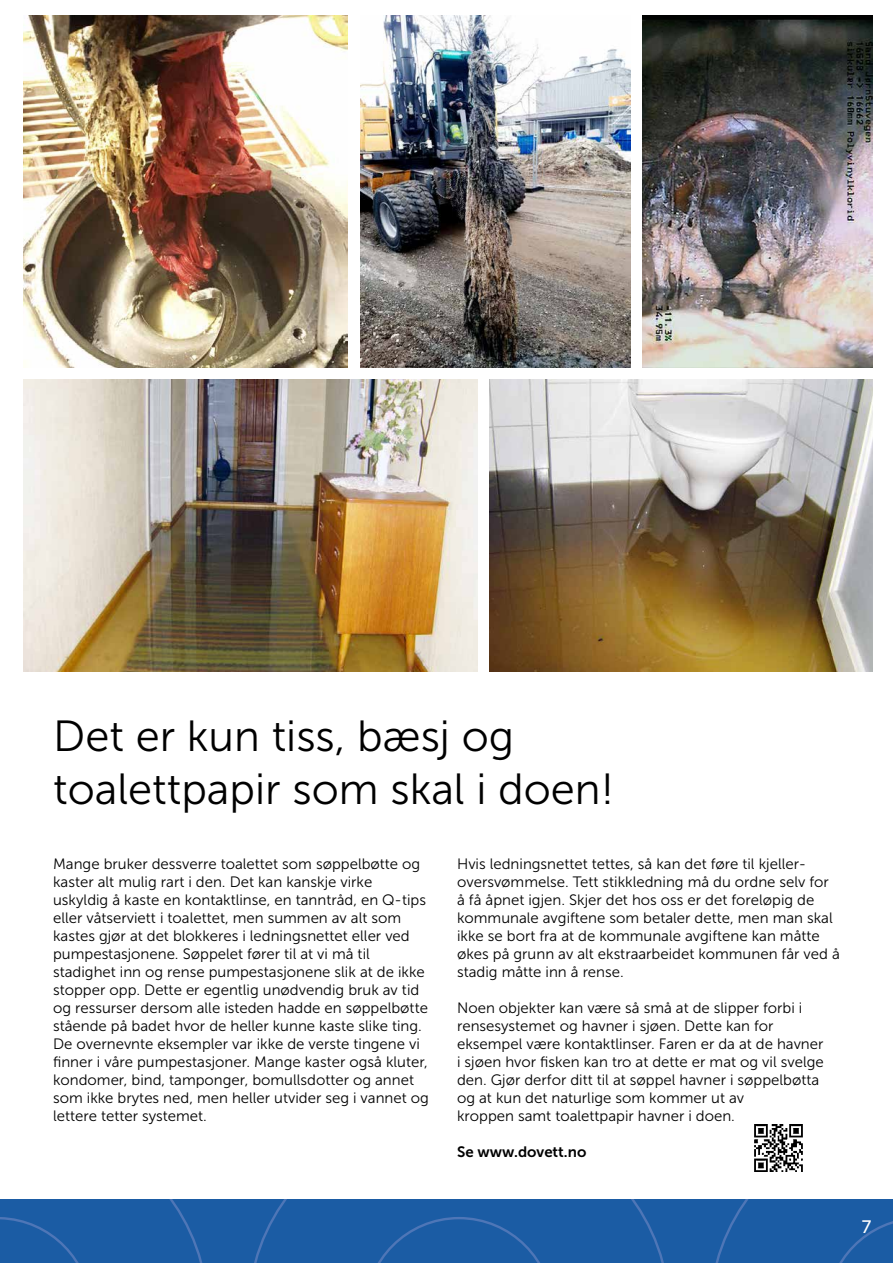
<style>
.page{position:relative;width:893px;height:1263px;background:#fff}
.page>*{position:absolute;margin:0;border:0;box-sizing:border-box;transform-origin:0 0}
.t1{font:43.5px/52.2px "Museo Sans 300";color:#000}
.t2{font:18px "Museo Sans 500";color:#fff}
.t3{font:15px/18px "Museo Sans 300";color:#000}
.t4{font:15px "Museo Sans 700";color:#000}
</style>
<div class="page">
<div style="left:0;top:1199px;width:893px;height:64px;background:#1b5ca4"></div>
<img style="left:24px;top:15px;width:323px;height:353px">
<img style="left:360px;top:15px;width:270px;height:353px">
<img style="left:642px;top:15px;width:230px;height:353px">
<img style="left:490px;top:379px;width:382px;height:293px">
<img style="left:24px;top:379px;width:453px;height:293px">
<img style="left:754px;top:1124px;width:49px;height:48px">
<h1 class="t1" style="left:53px;top:710px;width:562px">Det er kun tiss, bæsj og toalettpapir som skal i doen!</h1>
<p class="t3" style="left:53px;top:855px;width:377px">Mange bruker dessverre toalettet som søppelbøtte og kaster alt mulig rart i den. Det kan kanskje virke uskyldig å kaste en kontaktlinse, en tanntråd, en Q-tips eller våtserviett i toalettet, men summen av alt som kastes gjør at det blokkeres i ledningsnettet eller ved pumpestasjonene. Søppelet fører til at vi må til stadighet inn og rense pumpestasjonene slik at de ikke stopper opp. Dette er egentlig unødvendig bruk av tid og ressurser dersom alle isteden hadde en søppelbøtte stående på badet hvor de heller kunne kaste slike ting.<br>De overnevnte eksempler var ikke de verste tingene vi finner i våre pumpestasjoner. Mange kaster også kluter, kondomer, bind, tamponger, bomullsdotter og annet som ikke brytes ned, men heller utvider seg i vannet og lettere tetter systemet.</p>
<p class="t3" style="left:457px;top:855px;width:384px">Hvis ledningsnettet tettes, så kan det føre til kjeller&shy;oversvømmelse. Tett stikkledning må du ordne selv for å få åpnet igjen. Skjer det hos oss er det foreløpig de kommunale avgiftene som betaler dette, men man skal ikke se bort fra at de kommunale avgiftene kan måtte økes på grunn av alt ekstraarbeidet kommunen får ved å stadig måtte inn å rense.</p>
<p class="t3" style="left:457px;top:999px;width:368px">Noen objekter kan være så små at de slipper forbi i rensesystemet og havner i sjøen. Dette kan for eksempel være kontaktlinser. Faren er da at de havner i sjøen hvor fisken kan tro at dette er mat og vil svelge den. Gjør derfor ditt til at søppel havner i søppelbøtta og at kun det naturlige som kommer ut av<br>kroppen samt toalettpapir havner i doen.</p>
<p class="t4" style="left:457px;top:1144px;width:131px">Se www.dovett.no</p>
<p class="t2" style="left:862px;top:1216px;width:11px">7</p>
</div>
